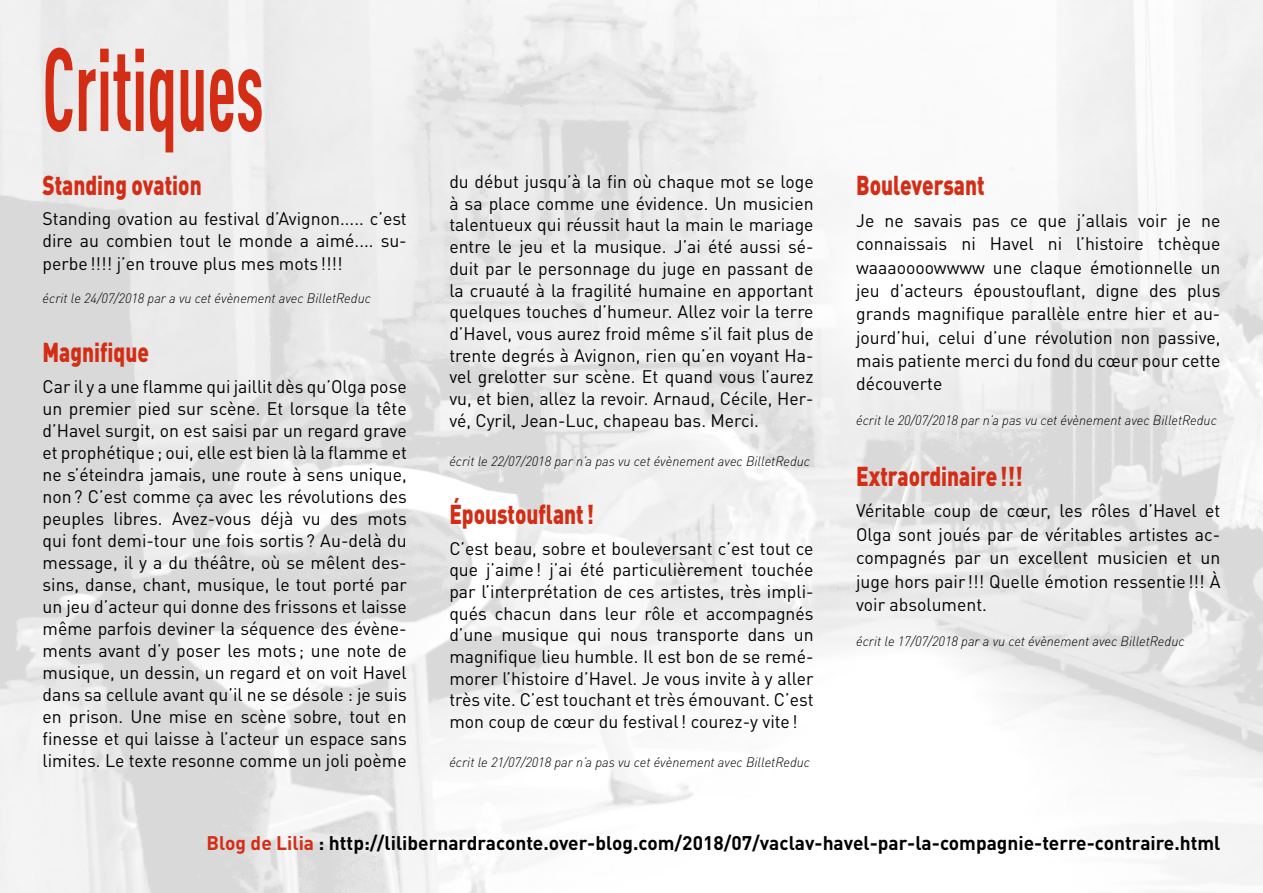
<style>
.page{position:relative;width:1263px;height:893px;background:#fff}
.page>*{position:absolute;margin:0;border:0;box-sizing:border-box;transform-origin:0 0}
.t1{font:700 condensed 115.8px "DIN Pro";color:#d32d16;scale:.63 1}
.t2{font:900 27px "DIN Pro";color:#d32d16;scale:.77 1}
.t3{font:700 19.5px "DIN Pro";color:#000}
.t4{font:18px/22px "DIN Pro";color:#000;text-align:justify}
.t5{font:italic 300 13.5px "DIN Pro";color:#000}
.s1{color:#d32d16}
</style>
<div class="page">
<img style="left:0;top:0;width:1263px;height:893px">
<h1 class="t1" style="left:43px;top:2px;width:353px">Critiques</h1>
<h2 class="t2" style="left:43px;top:162px;width:208px">Standing ovation</h2>
<p class="t4" style="left:43px;top:206px;width:366px">Standing ovation au festival d’Avignon..... c’est dire au combien tout le monde a aimé.... su&shy;perbe!!!! j’en trouve plus mes mots !!!!</p>
<p class="t5" style="left:43px;top:288px;width:330px">écrit le 24/07/2018 par a vu cet évènement avec BilletReduc</p>
<h2 class="t2" style="left:43px;top:329px;width:140px">Magnifique</h2>
<p class="t4" style="left:43px;top:373px;width:366px">Car il y a une flamme qui jaillit dès qu’Olga pose un premier pied sur scène. Et lorsque la tête d’Havel surgit, on est saisi par un regard grave et prophétique; oui, elle est bien là la flamme et ne s’éteindra jamais, une route à sens unique, non? C’est comme ça avec les révolutions des peuples libres. Avez-vous déjà vu des mots qui font demi-tour une fois sortis ? Au-delà du message, il y a du théâtre, où se mêlent des&shy;sins, danse, chant, musique, le tout porté par un jeu d’acteur qui donne des frissons et laisse même parfois deviner la séquence des évène&shy;ments avant d’y poser les mots ; une note de musique, un dessin, un regard et on voit Havel dans sa cellule avant qu’il ne se désole : je suis en prison. Une mise en scène sobre, tout en finesse et qui laisse à l’acteur un espace sans limites. Le texte resonne comme un joli poème</p>
<p class="t4" style="left:449px;top:169px;width:366px">du début jusqu’à la fin où chaque mot se loge à sa place comme une évidence. Un musicien talentueux qui réussit haut la main le mariage entre le jeu et la musique. J’ai été aussi sé&shy;duit par le personnage du juge en passant de la cruauté à la fragilité humaine en apportant quelques touches d’humeur. Allez voir la terre d’Havel, vous aurez froid même s’il fait plus de trente degrés à Avignon, rien qu’en voyant Ha&shy;vel grelotter sur scène. Et quand vous l’aurez vu, et bien, allez la revoir. Arnaud, Cécile, Her&shy;vé, Cyril, Jean-Luc, chapeau bas. Merci.</p>
<p class="t5" style="left:449px;top:450px;width:362px">écrit le 22/07/2018 par n’a pas vu cet évènement avec BilletReduc</p>
<h2 class="t2" style="left:449px;top:491px;width:189px">Époustouflant!</h2>
<p class="t4" style="left:449px;top:535px;width:366px">C’est beau, sobre et bouleversant c’est tout ce que j’aime! j’ai été particulièrement touchée par l’interprétation de ces artistes, très impli&shy;qués chacun dans leur rôle et accompagnés d’une musique qui nous transporte dans un magnifique lieu humble. Il est bon de se remé&shy;morer l’histoire d’Havel. Je vous invite à y aller très vite. C’est touchant et très émouvant. C’est mon coup de cœur du festival! courez-y vite!</p>
<p class="t5" style="left:449px;top:752px;width:362px">écrit le 21/07/2018 par n’a pas vu cet évènement avec BilletReduc</p>
<h2 class="t2" style="left:856px;top:162px;width:168px">Bouleversant</h2>
<p class="t4" style="left:856px;top:207px;width:366px;line-height:23.4px">Je ne savais pas ce que j’allais voir je ne connaissais ni Havel ni l’histoire tchèque waaaoooowwww une claque émotionnelle un jeu d’acteurs époustouflant, digne des plus grands magnifique parallèle entre hier et au&shy;jourd’hui, celui d’une révolution non passive, mais patiente merci du fond du cœur pour cette découverte</p>
<p class="t5" style="left:856px;top:410px;width:362px">écrit le 20/07/2018 par n’a pas vu cet évènement avec BilletReduc</p>
<h2 class="t2" style="left:856px;top:453px;width:218px">Extraordinaire!!!</h2>
<p class="t4" style="left:856px;top:497px;width:366px;line-height:23.4px">Véritable coup de cœur, les rôles d’Havel et Olga sont joués par de véritables artistes ac&shy;compagnés par un excellent musicien et un juge hors pair !!! Quelle émotion ressentie!!! À voir absolument.</p>
<p class="t5" style="left:856px;top:631px;width:330px">écrit le 17/07/2018 par a vu cet évènement avec BilletReduc</p>
<p class="t3" style="left:207px;top:827px;width:1015px"><span class="s1">Blog de Lilia</span> : http://lilibernardraconte.over-blog.com/2018/07/vaclav-havel-par-la-compagnie-terre-contraire.html</p>
</div>
